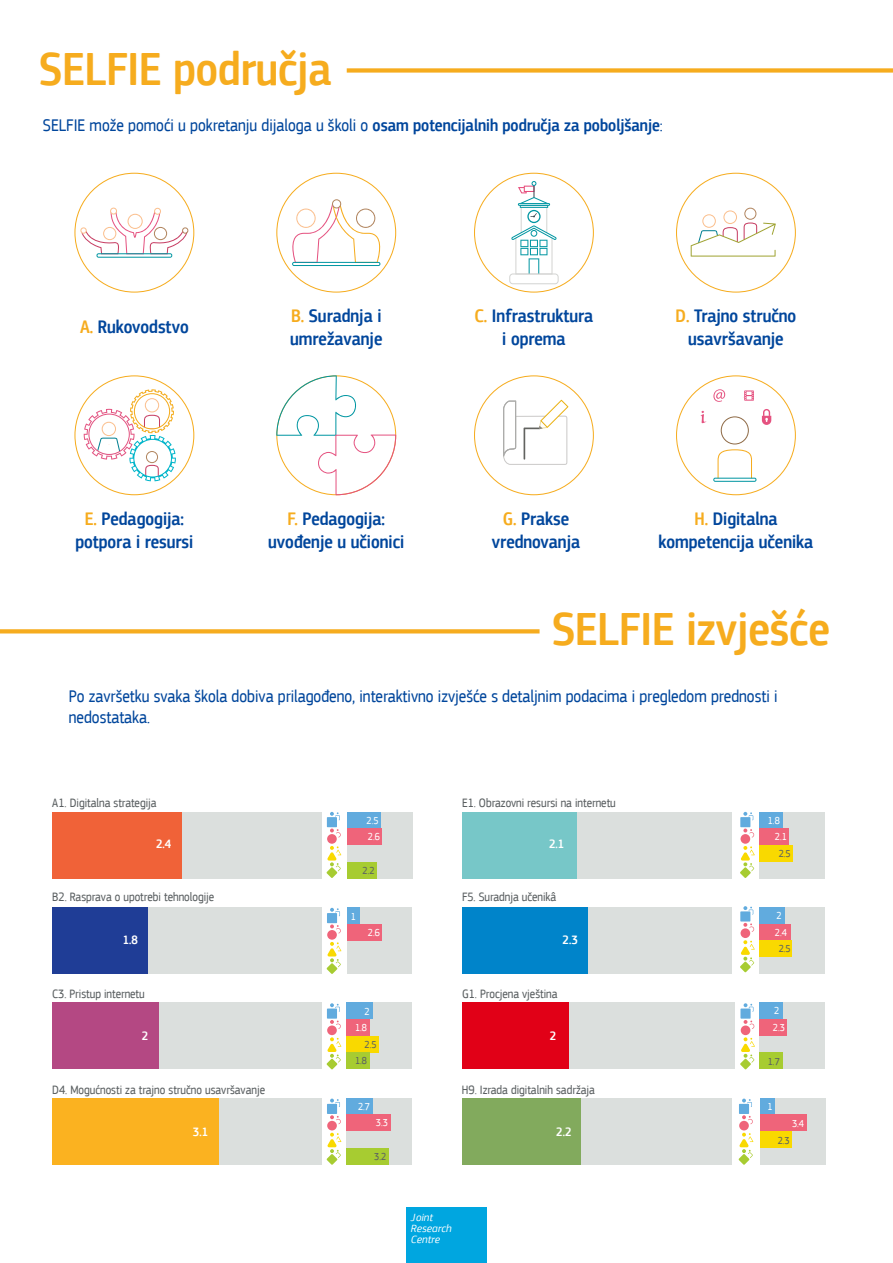
<style>
.page{position:relative;width:893px;height:1263px;background:#fff}
.page>*{position:absolute;margin:0;border:0;box-sizing:border-box;transform-origin:0 0}
.t1{font:500 48.75px "EC Square Sans Cond Pro";color:#f6ac1e}
.t2{font:500 19.05px/23px "EC Square Sans Cond Pro";color:#00469c;text-align:center}
.t3{font:17.7px/21.3px "EC Square Sans Cond Pro";color:#00469c}
.t4{font:12.75px "EC Square Sans Cond Pro";color:#5a5f61}
.t5{font:500 12.75px "EC Square Sans Cond Pro";color:#fff}
.t6{font:italic 10.95px/11.1px "EC Square Sans Pro";color:#fff}
.t7{font:10.65px/15.9px "EC Square Sans Cond Pro";color:#fff}
.t8{font:10.65px "EC Square Sans Cond Pro";color:#5b6162}
.s1{font-weight:500}
.s2{color:#f6ac1e}
</style>
<div class="page">
<div style="left:406px;top:1208px;width:80px;height:55px;background:#00a6e0"></div>
<svg style="left:74px;top:173px;width:120px;height:120px"></svg>
<svg style="left:276px;top:173px;width:120px;height:120px"></svg>
<svg style="left:474px;top:173px;width:120px;height:120px"></svg>
<svg style="left:474px;top:375px;width:120px;height:120px"></svg>
<svg style="left:676px;top:375px;width:120px;height:120px"></svg>
<svg style="left:74px;top:375px;width:120px;height:120px"></svg>
<svg style="left:276px;top:375px;width:120px;height:120px"></svg>
<svg style="left:676px;top:173px;width:120px;height:120px"></svg>
<svg style="left:0;top:629px;width:540px;height:4px;fill:#f6ac1e"></svg>
<div style="left:347px;top:68px;width:546px;height:5px;background:#f6ac1e"></div>
<div style="left:346px;top:1098px;width:66px;height:66px;background:#dbdfdd"></div>
<div style="left:369px;top:1002px;width:43px;height:67px;background:#dbdfdd"></div>
<div style="left:347px;top:907px;width:65px;height:67px;background:#dbdfdd"></div>
<div style="left:52px;top:812px;width:270px;height:66px;background:#dbdfdd"></div>
<div style="left:52px;top:907px;width:270px;height:67px;background:#dbdfdd"></div>
<div style="left:52px;top:1002px;width:270px;height:67px;background:#dbdfdd"></div>
<div style="left:52px;top:1098px;width:270px;height:66px;background:#dbdfdd"></div>
<div style="left:347px;top:812px;width:66px;height:66px;background:#dbdfdd"></div>
<div style="left:347px;top:812px;width:34px;height:16px;background:#61abde"></div>
<div style="left:347px;top:828px;width:35px;height:17px;background:#ef647a"></div>
<div style="left:347px;top:907px;width:13px;height:17px;background:#61abde"></div>
<div style="left:347px;top:862px;width:30px;height:16px;background:#a7cc31"></div>
<div style="left:346px;top:1002px;width:26px;height:17px;background:#61abde"></div>
<div style="left:346px;top:1019px;width:23px;height:17px;background:#ef647a"></div>
<div style="left:346px;top:1036px;width:33px;height:16px;background:#f9d900"></div>
<div style="left:346px;top:1052px;width:23px;height:17px;background:#a7cc31"></div>
<div style="left:346px;top:1098px;width:26px;height:16px;background:#61abde"></div>
<div style="left:346px;top:1114px;width:44px;height:17px;background:#ef647a"></div>
<div style="left:346px;top:1148px;width:42px;height:16px;background:#a7cc31"></div>
<div style="left:462px;top:812px;width:270px;height:66px;background:#dbdfdd"></div>
<div style="left:462px;top:907px;width:270px;height:67px;background:#dbdfdd"></div>
<div style="left:462px;top:1002px;width:272px;height:67px;background:#dbdfdd"></div>
<div style="left:462px;top:1098px;width:270px;height:66px;background:#dbdfdd"></div>
<div style="left:52px;top:812px;width:130px;height:66px;background:#f06238"></div>
<div style="left:52px;top:907px;width:96px;height:67px;background:#1f3d96"></div>
<div style="left:52px;top:1002px;width:107px;height:67px;background:#b44883"></div>
<div style="left:52px;top:1098px;width:166px;height:66px;background:#fbb220"></div>
<div style="left:462px;top:812px;width:114px;height:66px;background:#77c7c8"></div>
<div style="left:462px;top:907px;width:125px;height:67px;background:#0084ca"></div>
<div style="left:462px;top:1002px;width:107px;height:67px;background:#e10017"></div>
<div style="left:462px;top:1098px;width:118px;height:66px;background:#82aa5d"></div>
<div style="left:347px;top:924px;width:35px;height:16px;background:#ef647a"></div>
<div style="left:327px;top:834px;width:10px;height:10px;background:#ef647a;border-radius:50%"></div>
<svg style="left:327px;top:812px;width:14px;height:25px"></svg>
<svg style="left:327px;top:846px;width:14px;height:32px"></svg>
<div style="left:759px;top:812px;width:66px;height:66px;background:#dbdfdd"></div>
<div style="left:759px;top:812px;width:23px;height:16px;background:#61abde"></div>
<div style="left:759px;top:828px;width:30px;height:17px;background:#ef647a"></div>
<div style="left:759px;top:845px;width:33px;height:17px;background:#f9d900"></div>
<div style="left:740px;top:834px;width:10px;height:10px;background:#ef647a;border-radius:50%"></div>
<svg style="left:740px;top:812px;width:14px;height:25px"></svg>
<svg style="left:740px;top:846px;width:15px;height:32px"></svg>
<div style="left:327px;top:930px;width:10px;height:10px;background:#ef647a;border-radius:50%"></div>
<svg style="left:327px;top:908px;width:14px;height:25px"></svg>
<svg style="left:327px;top:942px;width:14px;height:32px"></svg>
<div style="left:759px;top:907px;width:66px;height:67px;background:#dbdfdd"></div>
<div style="left:759px;top:907px;width:26px;height:17px;background:#61abde"></div>
<div style="left:759px;top:924px;width:32px;height:16px;background:#ef647a"></div>
<div style="left:759px;top:940px;width:33px;height:17px;background:#f9d900"></div>
<div style="left:740px;top:928px;width:10px;height:10px;background:#ef647a;border-radius:50%"></div>
<svg style="left:740px;top:906px;width:14px;height:26px"></svg>
<svg style="left:740px;top:940px;width:15px;height:32px"></svg>
<div style="left:327px;top:1025px;width:10px;height:10px;background:#ef647a;border-radius:50%"></div>
<svg style="left:327px;top:1003px;width:14px;height:26px"></svg>
<svg style="left:327px;top:1037px;width:14px;height:32px"></svg>
<div style="left:759px;top:1002px;width:66px;height:67px;background:#dbdfdd"></div>
<div style="left:759px;top:1002px;width:23px;height:17px;background:#61abde"></div>
<div style="left:759px;top:1019px;width:27px;height:17px;background:#ef647a"></div>
<div style="left:759px;top:1052px;width:23px;height:17px;background:#a7cc31"></div>
<div style="left:741px;top:1025px;width:9px;height:10px;background:#ef647a;border-radius:50%"></div>
<svg style="left:740px;top:1003px;width:14px;height:26px"></svg>
<svg style="left:740px;top:1037px;width:15px;height:32px"></svg>
<div style="left:327px;top:1121px;width:10px;height:9px;background:#ef647a;border-radius:50%"></div>
<svg style="left:327px;top:1098px;width:14px;height:26px"></svg>
<svg style="left:327px;top:1132px;width:14px;height:33px"></svg>
<div style="left:760px;top:1098px;width:66px;height:66px;background:#dbdfdd"></div>
<div style="left:760px;top:1098px;width:15px;height:16px;background:#61abde"></div>
<div style="left:760px;top:1114px;width:47px;height:17px;background:#ef647a"></div>
<div style="left:760px;top:1131px;width:32px;height:17px;background:#f9d900"></div>
<div style="left:739px;top:1121px;width:10px;height:9px;background:#ef647a;border-radius:50%"></div>
<svg style="left:739px;top:1098px;width:14px;height:26px"></svg>
<svg style="left:739px;top:1132px;width:14px;height:33px"></svg>
<h1 class="t1" style="left:39px;top:40px;width:294px">SELFIE područja</h1>
<h3 class="t3" style="left:43px;top:115px;width:621px">SELFIE može pomoći u pokretanju dijaloga u školi o <span class="s1">osam potencijalnih područja za poboljšanje</span>:</h3>
<h2 class="t2" style="left:80px;top:315px;width:110px"><span class="s2">A.</span> Rukovodstvo</h2>
<h2 class="t2" style="left:290px;top:305px;width:94px;text-align:left"><span class="s2">B.</span> Suradnja i umrežavanje</h2>
<h2 class="t2" style="left:475px;top:305px;width:120px"><span class="s2">C.</span> Infrastruktura i oprema</h2>
<h2 class="t2" style="left:675px;top:305px;width:122px"><span class="s2">D.</span> Trajno stručno usavršavanje</h2>
<h2 class="t2" style="left:75px;top:508px;width:119px"><span class="s2">E.</span> Pedagogija: potpora i resursi</h2>
<h2 class="t2" style="left:268px;top:508px;width:137px"><span class="s2">F.</span> Pedagogija: uvođenje u učionici</h2>
<h2 class="t2" style="left:492px;top:508px;width:90px"><span class="s2">G.</span> Prakse vrednovanja</h2>
<h2 class="t2" style="left:659px;top:508px;width:156px"><span class="s2">H.</span> Digitalna kompetencija učenika</h2>
<h1 class="t1" style="left:552px;top:600px;width:279px">SELFIE izvješće</h1>
<h3 class="t3" style="left:69px;top:686px;width:710px">Po završetku svaka škola dobiva prilagođeno, interaktivno izvješće s detaljnim podacima i pregledom prednosti i nedostataka.</h3>
<p class="t4" style="left:52px;top:795px;width:106px">A1. Digitalna strategija</p>
<p class="t4" style="left:462px;top:795px;width:155px">E1. Obrazovni resursi na internetu</p>
<p class="t5" style="left:156px;top:836px;width:17px">2.4</p>
<p class="t7" style="left:366px;top:813px;width:15px">2.5<br>2.6</p>
<p class="t5" style="left:549px;top:836px;width:17px">2.1</p>
<p class="t7" style="left:775px;top:812px;width:14px;line-height:16.6px;text-indent:-7px">1.8<br>2.1</p>
<p class="t8" style="left:779px;top:847px;width:14px">2.5</p>
<p class="t8" style="left:363px;top:864px;width:14px">2.2</p>
<p class="t4" style="left:52px;top:890px;width:164px">B2. Rasprava o upotrebi tehnologije</p>
<p class="t4" style="left:462px;top:890px;width:96px">F5. Suradnja učenikâ</p>
<p class="t5" style="left:123px;top:932px;width:17px">1.8</p>
<p class="t7" style="left:351px;top:908px;width:7px">1</p>
<p class="t7" style="left:368px;top:924px;width:14px">2.6</p>
<p class="t5" style="left:563px;top:932px;width:17px">2.3</p>
<p class="t7" style="left:775px;top:907px;width:14px;line-height:16.6px">2<br>2.4</p>
<p class="t8" style="left:779px;top:943px;width:14px">2.5</p>
<p class="t4" style="left:52px;top:986px;width:94px">C3. Pristup internetu</p>
<p class="t4" style="left:462px;top:986px;width:97px">G1. Procjena vještina</p>
<p class="t5" style="left:142px;top:1028px;width:8px">2</p>
<p class="t4" style="left:52px;top:1082px;width:214px">D4. Mogućnosti za trajno stručno usavršavanje</p>
<p class="t7" style="left:355px;top:1003px;width:16px;text-align:right">2<br>1.8</p>
<p class="t8" style="left:355px;top:1054px;width:14px">1.8</p>
<p class="t7" style="left:358px;top:1099px;width:14px">2.7</p>
<p class="t8" style="left:365px;top:1038px;width:14px">2.5</p>
<p class="t5" style="left:550px;top:1028px;width:8px">2</p>
<p class="t4" style="left:462px;top:1082px;width:135px">H9. Izrada digitalnih sadržaja</p>
<p class="t7" style="left:773px;top:1001px;width:14px;line-height:17.7px">2<br>2.3</p>
<p class="t8" style="left:768px;top:1055px;width:14px">1.7</p>
<p class="t7" style="left:767px;top:1099px;width:7px">1</p>
<p class="t5" style="left:193px;top:1124px;width:17px">3.1</p>
<p class="t7" style="left:376px;top:1115px;width:14px">3.3</p>
<p class="t8" style="left:374px;top:1150px;width:14px">3.2</p>
<p class="t5" style="left:556px;top:1124px;width:17px">2.2</p>
<p class="t7" style="left:792px;top:1116px;width:14px">3.4</p>
<p class="t8" style="left:778px;top:1134px;width:14px">2.3</p>
<p class="t6" style="left:411px;top:1211px;width:42px">Joint<br>Research<br>Centre</p>
</div>
